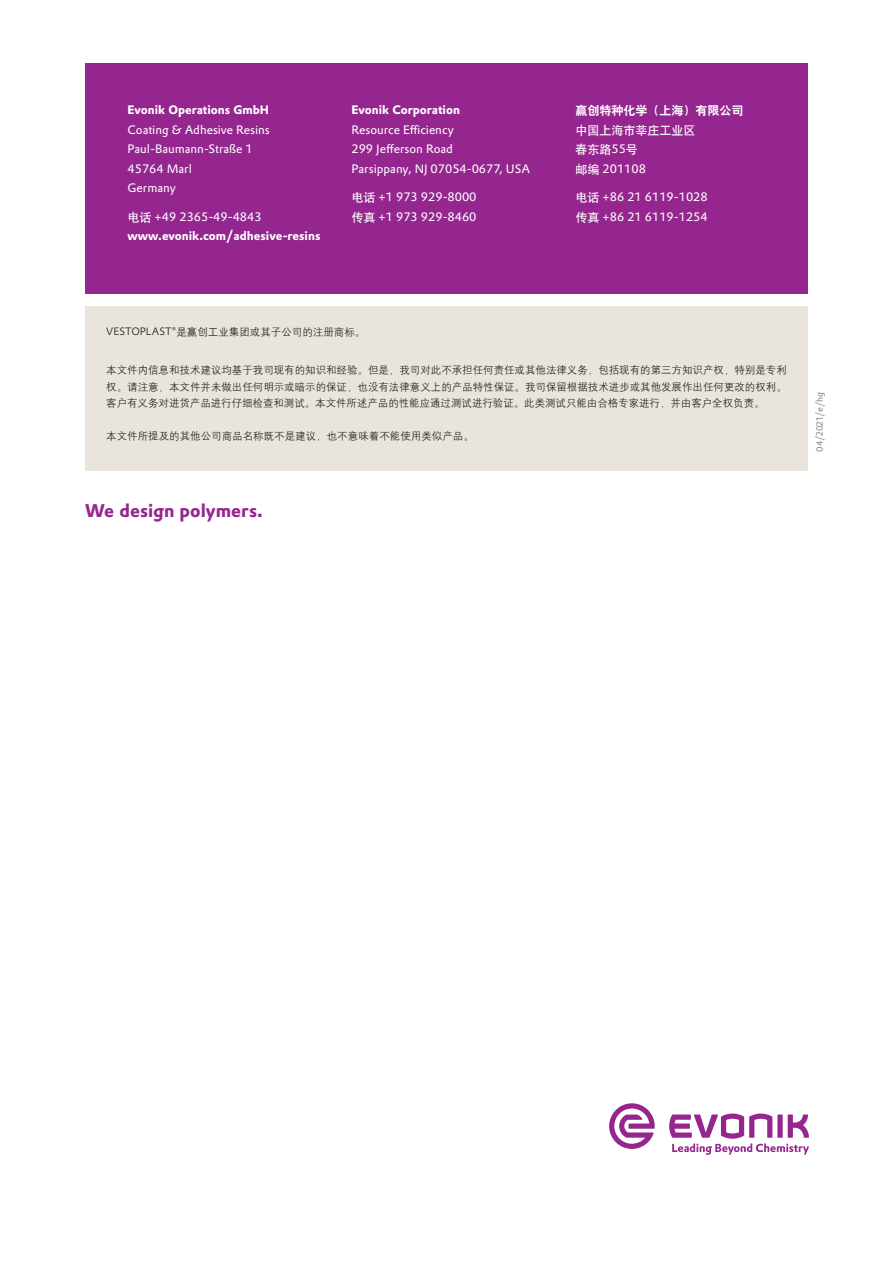
<style>
.page{position:relative;width:893px;height:1263px;background:#fff}
.page>*{position:absolute;margin:0;border:0;box-sizing:border-box;transform-origin:0 0}
.t1{font:700 18px "Evonik Prokyon";color:#95268f}
.t2{font:12px/19.5px "Evonik Prokyon";color:#fff}
.t3{font:700 12px/19.5px "Evonik Prokyon";color:#fff}
.t4{font:12px/19.5px "H Yb 1 gj";color:#fff}
.t5{font:12px "H Yb 2 gj";color:#fff}
.t6{font:10.5px/16.5px "H Yg 2 gj";color:#231f20;text-align:justify}
.t7{font:9px "Evonik Prokyon";color:#918883}
.s1{font-family:"H Yb 1 gj";font-weight:400}
.s2{font-weight:400}
.s3{font-family:"H Yb 1 gj"}
.s4{font-family:"Evonik Prokyon"}
.s5{font-family:"Evonik Prokyon";font-weight:300}
</style>
<div class="page">
<div style="left:85px;top:306px;width:723px;height:165px;background:#e9e5dd"></div>
<div style="left:85px;top:63px;width:723px;height:231px;background:#95268f"></div>
<svg style="left:669px;top:1113px;width:140px;height:42px"></svg>
<svg style="left:609px;top:1103px;width:46px;height:46px"></svg>
<p class="t3" style="left:128px;top:99px;width:143px">Evonik Operations GmbH</p>
<p class="t2" style="left:128px;top:119px;width:144px">Coating &amp; Adhesive Resins<br>Paul-Baumann-Straße 1<br>45764 Marl<br>Germany</p>
<p class="t3" style="left:128px;top:206px;width:194px"><span class="s1">电话</span> <span class="s2">+49 2365-49-4843 </span>www.evonik.com/adhesive-resins</p>
<p class="t3" style="left:351px;top:99px;width:110px">Evonik Corporation</p>
<p class="t2" style="left:351px;top:119px;width:180px">Resource Efficiency<br>299 Jefferson Road<br>Parsippany, NJ 07054-0677, USA</p>
<p class="t2" style="left:351px;top:186px;width:127px"><span class="s3">电话</span> +1 973 929-8000<span class="s3">传真</span> +1 973 929-8460</p>
<p class="t5" style="left:575px;top:104px;width:169px">赢创特种化学（上海）有限公司</p>
<p class="t4" style="left:575px;top:120px;width:121px">中国上海市莘庄工业区春东路<span class="s4">55</span>号</p>
<p class="t2" style="left:575px;top:158px;width:72px"><span class="s3">邮编</span> 201108</p>
<p class="t2" style="left:575px;top:186px;width:134px"><span class="s3">电话</span> +86 21 6119-1028<span class="s3">传真</span> +86 21 6119-1254</p>
<p class="t6" style="left:106px;top:324px;width:261px"><span class="s5">VESTOPLAST®</span>是赢创工业集团或其子公司的注册商标。</p>
<p class="t6" style="left:106px;top:362px;width:682px">本文件内信息和技术建议均基于我司现有的知识和经验。但是，我司对此不承担任何责任或其他法律义务，包括现有的第三方知识产权，特别是专利权。请注意，本文件并未做出任何明示或暗示的保证，也没有法律意义上的产品特性保证。我司保留根据技术进步或其他发展作出任何更改的权利。客户有义务对进货产品进行仔细检查和测试。本文件所述产品的性能应通过测试进行验证。此类测试只能由合格专家进行，并由客户全权负责。</p>
<p class="t6" style="left:106px;top:428px;width:369px">本文件所提及的其他公司商品名称既不是建议，也不意味着不能使用类似产品。</p>
<h1 class="t1" style="left:85px;top:496px;width:179px">We design polymers.</h1>
<p class="t7" style="left:813px;top:452px;width:61px;rotate:-90deg">04/2021/e/hg</p>
</div>
